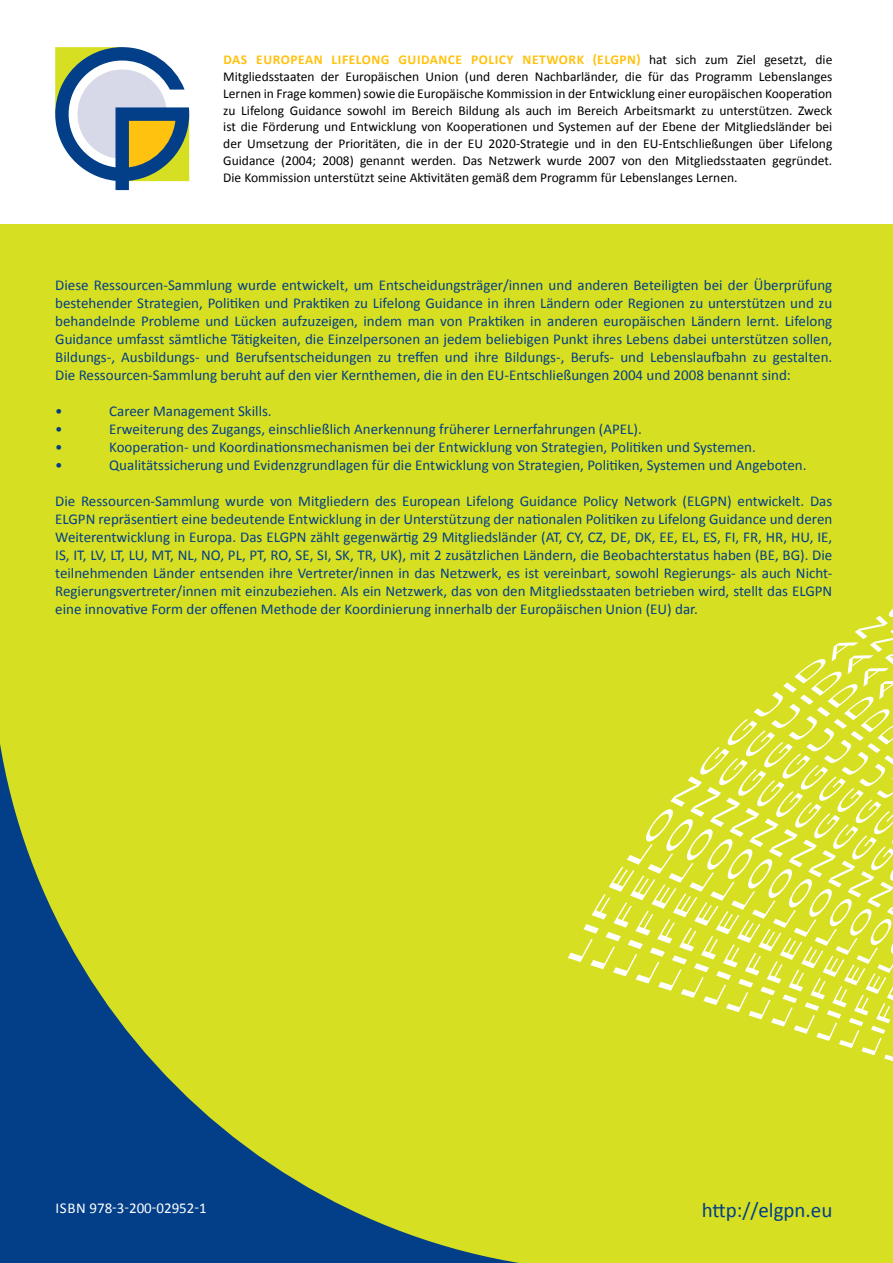
<style>
.page{position:relative;width:893px;height:1263px;background:#fff}
.page>*{position:absolute;margin:0;border:0;box-sizing:border-box;transform-origin:0 0}
.t1{font:21px "Calibri";color:#023f88}
.t2{font:15px/18px "Calibri";color:#023f88;text-align:justify}
.t3{font:15px "Calibri";color:#fff}
.t4{font:13.5px/17px "Calibri";color:#000;text-align:justify}
.s1{font-weight:700;color:#ffc20e}
</style>
<div class="page">
<div style="left:0;top:224px;width:893px;height:1039px;background:#d7df23"></div>
<svg style="left:623px;top:608px;width:270px;height:454px"></svg>
<svg style="left:0;top:744px;width:623px;height:519px"></svg>
<svg style="left:55px;top:47px;width:134px;height:143px"></svg>
<p class="t4" style="left:223px;top:51px;width:611px"><span class="s1">DAS EUROPEAN LIFELONG GUIDANCE POLICY NETWORK (ELGPN)</span> hat sich zum Ziel gesetzt, die Mitgliedsstaaten der Europäischen Union (und deren Nachbarländer, die für das Programm Lebenslanges Lernen in Frage kommen) sowie die Europäische Kommission in der Entwicklung einer europäischen Kooperation zu Lifelong Guidance sowohl im Bereich Bildung als auch im Bereich Arbeitsmarkt zu unterstützen. Zweck ist die Förderung und Entwicklung von Kooperationen und Systemen auf der Ebene der Mitgliedsländer bei der Umsetzung der Prioritäten, die in der EU 2020-Strategie und in den EU-Entschließungen über Lifelong Guidance (2004; 2008) genannt werden. Das Netzwerk wurde 2007 von den Mitgliedsstaaten gegründet.<br>Die Kommission unterstützt seine Aktivitäten gemäß dem Programm für Lebenslanges Lernen.</p>
<p class="t2" style="left:55px;top:276px;width:779px">Diese Ressourcen-Sammlung wurde entwickelt, um Entscheidungsträger/innen und anderen Beteiligten bei der Überprüfung bestehender Strategien, Politiken und Praktiken zu Lifelong Guidance in ihren Ländern oder Regionen zu unterstützen und zu behandelnde Probleme und Lücken aufzuzeigen, indem man von Praktiken in anderen europäischen Ländern lernt. Lifelong Guidance umfasst sämtliche Tätigkeiten, die Einzelpersonen an jedem beliebigen Punkt ihres Lebens dabei unterstützen sollen, Bildungs-, Ausbildungs- und Berufsentscheidungen zu treffen und ihre Bildungs-, Berufs- und Lebenslaufbahn zu gestalten.<br>Die Ressourcen-Sammlung beruht auf den vier Kernthemen, die in den EU-Entschließungen 2004 und 2008 benannt sind:</p>
<p class="t2" style="left:55px;top:402px;width:9px">•</p>
<p class="t2" style="left:109px;top:402px;width:164px">Career Management Skills.</p>
<p class="t2" style="left:55px;top:420px;width:9px">•</p>
<p class="t2" style="left:109px;top:420px;width:534px">Erweiterung des Zugangs, einschließlich Anerkennung früherer Lernerfahrungen (APEL).</p>
<p class="t2" style="left:55px;top:438px;width:9px">•</p>
<p class="t2" style="left:109px;top:438px;width:648px">Kooperation- und Koordinationsmechanismen bei der Entwicklung von Strategien, Politiken und Systemen.</p>
<p class="t2" style="left:55px;top:456px;width:9px">•</p>
<p class="t2" style="left:109px;top:456px;width:699px">Qualitätssicherung und Evidenzgrundlagen für die Entwicklung von Strategien, Politiken, Systemen und Angeboten.</p>
<p class="t2" style="left:55px;top:492px;width:779px">Die Ressourcen-Sammlung wurde von Mitgliedern des European Lifelong Guidance Policy Network (ELGPN) entwickelt. Das ELGPN repräsentiert eine bedeutende Entwicklung in der Unterstützung der nationalen Politiken zu Lifelong Guidance und deren Weiterentwicklung in Europa. Das ELGPN zählt gegenwärtig 29 Mitgliedsländer (AT, CY, CZ, DE, DK, EE, EL, ES, FI, FR, HR, HU, IE, IS, IT, LV, LT, LU, MT, NL, NO, PL, PT, RO, SE, SI, SK, TR, UK), mit 2 zusätzlichen Ländern, die Beobachterstatus haben (BE, BG). Die teilnehmenden Länder entsenden ihre Vertreter/innen in das Netzwerk, es ist vereinbart, sowohl Regierungs- als auch Nicht-Regierungsvertreter/innen mit einzubeziehen. Als ein Netzwerk, das von den Mitgliedsstaaten betrieben wird, stellt das ELGPN eine innovative Form der offenen Methode der Koordinierung innerhalb der Europäischen Union (EU) dar.</p>
<p class="t3" style="left:56px;top:1198px;width:153px">ISBN 978-3-200-02952-1</p>
<h1 class="t1" style="left:702px;top:1197px;width:132px">http://elgpn.eu</h1>
</div>
